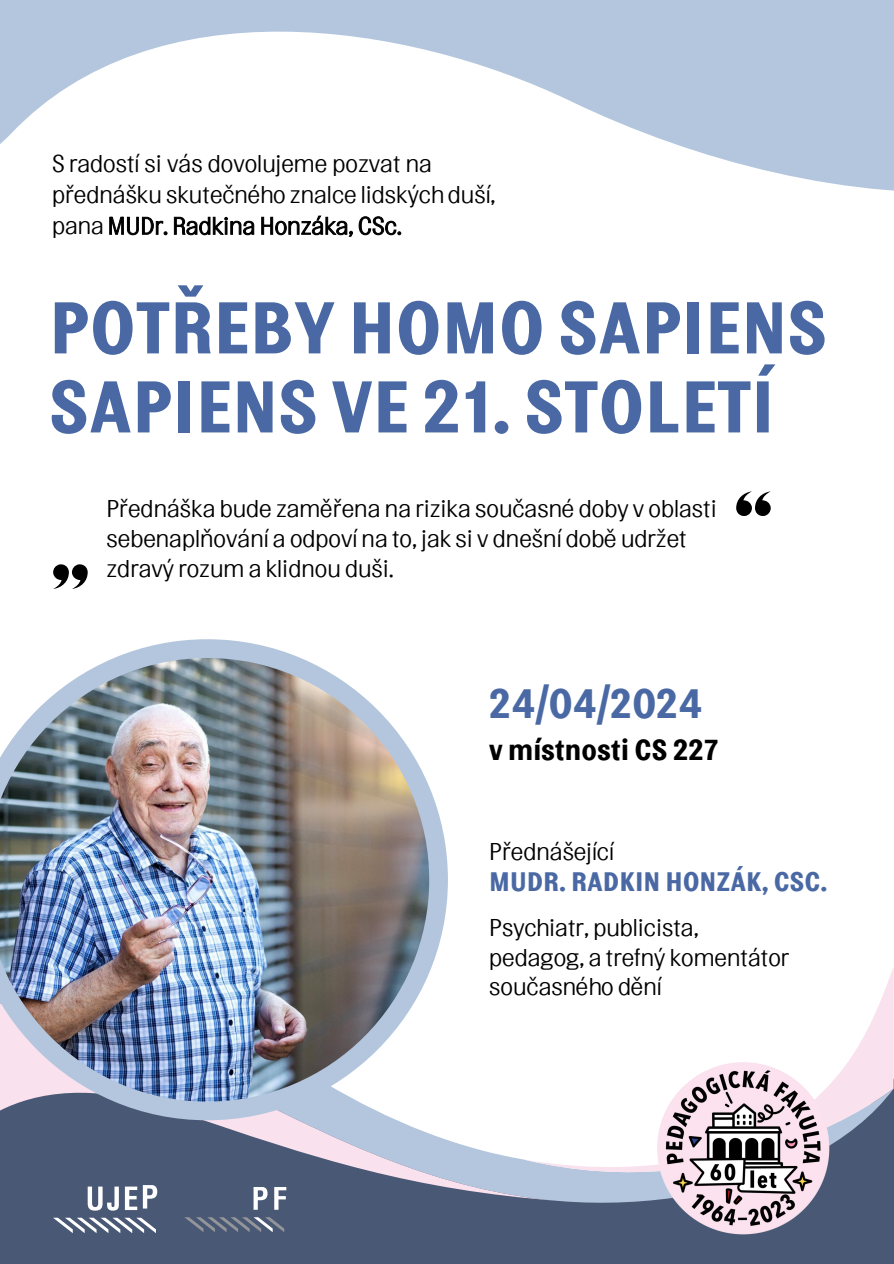
<style>
.page{position:relative;width:894px;height:1264px;background:#fff}
.page>*{position:absolute;margin:0;border:0;box-sizing:border-box;transform-origin:0 0}
.t1{font:700 72px/79.1px "Topol";color:#4a69a4;scale:1.05 1}
.t2{font:700 40.5px "Topol";color:#4a69a4;scale:1.05 1}
.t3{font:700 28.5px "Topol";color:#000;scale:1.05 1}
.t4{font:700 26.4px "Topol";color:#4a69a4;scale:1.05 1}
.t5{font:300 24px/30.3px "Topol";color:#000;scale:1.05 1}
</style>
<div class="page">
<svg style="left:0;top:0;width:893px;height:191px"></svg>
<div style="left:0;top:1211px;width:893px;height:52px;background:#495874"></div>
<div style="left:0;top:1200px;width:523px;height:11px;background:#495874"></div>
<svg style="left:523px;top:969px;width:370px;height:242px"></svg>
<svg style="left:0;top:1003px;width:560px;height:197px"></svg>
<svg style="left:0;top:639px;width:448px;height:481px"></svg>
<img style="left:0;top:658px;width:429px;height:443px">
<img style="left:655px;top:1061px;width:175px;height:174px">
<svg style="left:53px;top:564px;width:35px;height:25px"></svg>
<svg style="left:736px;top:491px;width:34px;height:25px"></svg>
<svg style="left:53px;top:1217px;width:103px;height:16px"></svg>
<svg style="left:88px;top:1186px;width:31px;height:24px"></svg>
<svg style="left:125px;top:1186px;width:12px;height:23px"></svg>
<svg style="left:143px;top:1184px;width:14px;height:24px"></svg>
<svg style="left:184px;top:1217px;width:100px;height:15px"></svg>
<svg style="left:253px;top:1186px;width:14px;height:23px"></svg>
<svg style="left:274px;top:1186px;width:12px;height:23px"></svg>
<p class="t5" style="left:52px;top:147px;width:424px;line-height:31px">S radostí si vás dovolujeme pozvat na přednášku skutečného znalce lidských duší, pana MUDr. Radkina Honzáka, CSc.</p>
<h1 class="t1" style="left:49px;top:286px;width:742px">POTŘEBY HOMO SAPIENS<br>SAPIENS VE 21. STOLETÍ</h1>
<h4 class="t5" style="left:106px;top:492px;width:582px">Přednáška bude zaměřena na rizika současné doby v oblasti sebenaplňování a odpoví na to, jak si v dnešní době udržet zdravý rozum a klidnou duši.</h4>
<h2 class="t2" style="left:489px;top:678px;width:205px">24/04/2024</h2>
<p class="t3" style="left:489px;top:732px;width:220px">v místnosti CS 227</p>
<p class="t5" style="left:489px;top:835px;width:120px">Přednášející</p>
<p class="t4" style="left:489px;top:864px;width:323px">MUDR. RADKIN HONZÁK, CSC.</p>
<p class="t5" style="left:489px;top:912px;width:287px;line-height:29.5px">Psychiatr, publicista, pedagog, a trefný komentátor současného dění</p>
</div>
